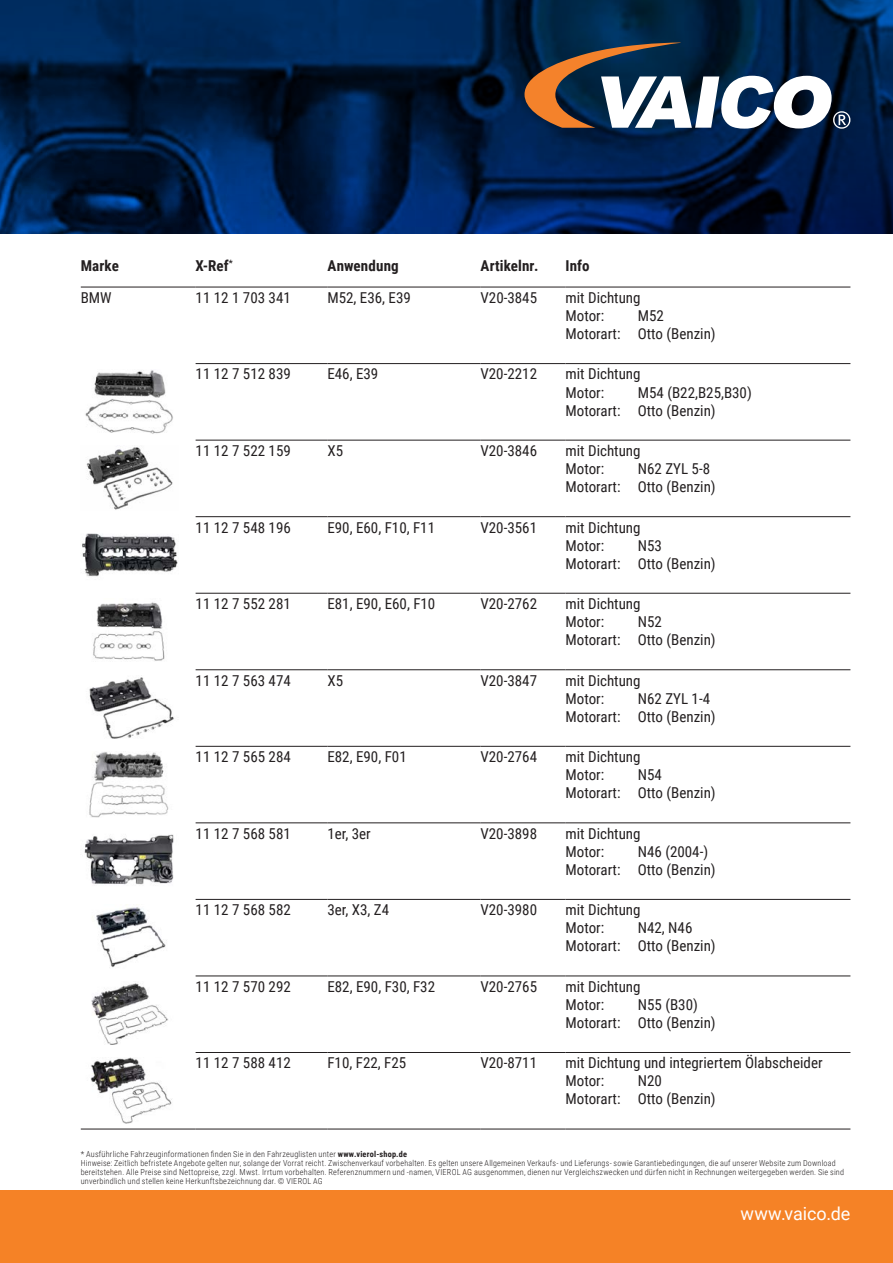
<style>
.page{position:relative;width:893px;height:1263px;background:#fff}
.page>*{position:absolute;margin:0;border:0;box-sizing:border-box;transform-origin:0 0}
.t1{font:18px "Roboto";color:#fff}
.t2{font:15px/18px "Roboto Condensed";color:#231f20}
.t3{font:700 15px "Roboto Condensed";letter-spacing:.01em;color:#231f20}
.t4{font:300 8.25px/9px "Roboto Condensed";letter-spacing:.025em;color:#231f20}
.s1{font-weight:700}
</style>
<div class="page">
<svg style="left:0;top:0;width:893px;height:234px"></svg>
<div style="left:0;top:1191px;width:893px;height:72px;background:#f58226"></div>
<svg style="left:524px;top:43px;width:326px;height:86px"></svg>
<hr style="left:81px;top:1129px;width:115px;height:1px;background:#231f20">
<hr style="left:196px;top:287px;width:131px;height:1px;background:#231f20">
<hr style="left:327px;top:287px;width:153px;height:1px;background:#231f20">
<hr style="left:480px;top:287px;width:86px;height:1px;background:#231f20">
<hr style="left:566px;top:287px;width:284px;height:1px;background:#231f20">
<hr style="left:196px;top:363px;width:131px;height:1px;background:#231f20">
<hr style="left:327px;top:363px;width:153px;height:1px;background:#231f20">
<hr style="left:480px;top:363px;width:86px;height:1px;background:#231f20">
<hr style="left:566px;top:363px;width:284px;height:1px;background:#231f20">
<hr style="left:196px;top:440px;width:131px;height:1px;background:#231f20">
<hr style="left:327px;top:440px;width:153px;height:1px;background:#231f20">
<hr style="left:480px;top:440px;width:86px;height:1px;background:#231f20">
<hr style="left:566px;top:440px;width:284px;height:1px;background:#231f20">
<hr style="left:196px;top:516px;width:131px;height:1px;background:#231f20">
<hr style="left:327px;top:516px;width:153px;height:1px;background:#231f20">
<hr style="left:480px;top:516px;width:86px;height:1px;background:#231f20">
<hr style="left:566px;top:516px;width:284px;height:1px;background:#231f20">
<hr style="left:196px;top:593px;width:131px;height:1px;background:#231f20">
<hr style="left:327px;top:593px;width:153px;height:1px;background:#231f20">
<hr style="left:480px;top:593px;width:86px;height:1px;background:#231f20">
<hr style="left:566px;top:593px;width:284px;height:1px;background:#231f20">
<hr style="left:196px;top:669px;width:131px;height:1px;background:#231f20">
<hr style="left:327px;top:669px;width:153px;height:1px;background:#231f20">
<hr style="left:480px;top:669px;width:86px;height:1px;background:#231f20">
<hr style="left:566px;top:669px;width:284px;height:1px;background:#231f20">
<hr style="left:196px;top:746px;width:131px;height:1px;background:#231f20">
<hr style="left:327px;top:746px;width:153px;height:1px;background:#231f20">
<hr style="left:480px;top:746px;width:86px;height:1px;background:#231f20">
<hr style="left:566px;top:746px;width:284px;height:1px;background:#231f20">
<hr style="left:196px;top:823px;width:131px;height:1px;background:#231f20">
<hr style="left:327px;top:823px;width:153px;height:1px;background:#231f20">
<hr style="left:480px;top:823px;width:86px;height:1px;background:#231f20">
<hr style="left:566px;top:823px;width:284px;height:1px;background:#231f20">
<hr style="left:196px;top:899px;width:131px;height:1px;background:#231f20">
<hr style="left:327px;top:899px;width:153px;height:1px;background:#231f20">
<hr style="left:480px;top:899px;width:86px;height:1px;background:#231f20">
<hr style="left:566px;top:899px;width:284px;height:1px;background:#231f20">
<hr style="left:196px;top:976px;width:131px;height:1px;background:#231f20">
<hr style="left:327px;top:976px;width:153px;height:1px;background:#231f20">
<hr style="left:480px;top:976px;width:86px;height:1px;background:#231f20">
<hr style="left:566px;top:976px;width:284px;height:1px;background:#231f20">
<hr style="left:196px;top:1052px;width:131px;height:1px;background:#231f20">
<hr style="left:327px;top:1052px;width:153px;height:1px;background:#231f20">
<hr style="left:480px;top:1052px;width:86px;height:1px;background:#231f20">
<hr style="left:566px;top:1052px;width:284px;height:1px;background:#231f20">
<hr style="left:196px;top:1129px;width:131px;height:1px;background:#231f20">
<hr style="left:327px;top:1129px;width:153px;height:1px;background:#231f20">
<hr style="left:480px;top:1129px;width:86px;height:1px;background:#231f20">
<hr style="left:566px;top:1129px;width:284px;height:1px;background:#231f20">
<hr style="left:81px;top:287px;width:115px;height:1px;background:#231f20">
<img style="left:85px;top:370px;width:88px;height:64px">
<img style="left:86px;top:447px;width:87px;height:63px">
<img style="left:82px;top:533px;width:96px;height:44px">
<img style="left:93px;top:602px;width:72px;height:59px">
<img style="left:89px;top:677px;width:85px;height:62px">
<img style="left:89px;top:752px;width:80px;height:65px">
<img style="left:84px;top:834px;width:90px;height:51px">
<img style="left:96px;top:907px;width:71px;height:61px">
<img style="left:91px;top:983px;width:77px;height:62px">
<img style="left:90px;top:1058px;width:82px;height:65px">
<p class="t3" style="left:81px;top:255px;width:40px">Marke</p>
<p class="t3" style="left:196px;top:255px;width:39px">X-Ref<sup>*</sup></p>
<p class="t3" style="left:327px;top:255px;width:73px">Anwendung</p>
<p class="t3" style="left:480px;top:255px;width:59px">Artikelnr.</p>
<p class="t3" style="left:566px;top:255px;width:26px">Info</p>
<p class="t2" style="left:81px;top:288px;width:32px">BMW</p>
<p class="t2" style="left:196px;top:288px;width:97px">11 12 1 703 341</p>
<p class="t2" style="left:327px;top:288px;width:85px">M52, E36, E39</p>
<p class="t2" style="left:480px;top:288px;width:58px">V20-3845</p>
<p class="t2" style="left:566px;top:288px;width:77px">mit Dichtung<br>Motor:</p>
<p class="t2" style="left:566px;top:306px;width:152px;text-indent:72px">M52<br>Motorart: Otto (Benzin)</p>
<p class="t2" style="left:196px;top:365px;width:97px">11 12 7 512 839</p>
<p class="t2" style="left:327px;top:365px;width:52px">E46, E39</p>
<p class="t2" style="left:480px;top:365px;width:58px">V20-2212</p>
<p class="t2" style="left:566px;top:365px;width:77px">mit Dichtung<br>Motor:</p>
<p class="t2" style="left:566px;top:383px;width:188px;text-indent:72px">M54 (B22,B25,B30)<br>Motorart: Otto (Benzin)</p>
<p class="t2" style="left:196px;top:441px;width:97px">11 12 7 522 159</p>
<p class="t2" style="left:327px;top:441px;width:17px">X5</p>
<p class="t2" style="left:480px;top:441px;width:58px">V20-3846</p>
<p class="t2" style="left:566px;top:441px;width:77px">mit Dichtung<br>Motor:</p>
<p class="t2" style="left:566px;top:459px;width:152px;text-indent:72px">N62 ZYL 5-8<br>Motorart: Otto (Benzin)</p>
<p class="t2" style="left:196px;top:518px;width:97px">11 12 7 548 196</p>
<p class="t2" style="left:327px;top:518px;width:109px">E90, E60, F10, F11</p>
<p class="t2" style="left:480px;top:518px;width:58px">V20-3561</p>
<p class="t2" style="left:566px;top:518px;width:77px">mit Dichtung<br>Motor:</p>
<p class="t2" style="left:566px;top:536px;width:152px;text-indent:72px">N53<br>Motorart: Otto (Benzin)</p>
<p class="t2" style="left:196px;top:594px;width:97px">11 12 7 552 281</p>
<p class="t2" style="left:327px;top:594px;width:109px">E81, E90, E60, F10</p>
<p class="t2" style="left:480px;top:594px;width:58px">V20-2762</p>
<p class="t2" style="left:566px;top:594px;width:77px">mit Dichtung<br>Motor:</p>
<p class="t2" style="left:566px;top:612px;width:152px;text-indent:72px">N52<br>Motorart: Otto (Benzin)</p>
<p class="t2" style="left:196px;top:671px;width:97px">11 12 7 563 474</p>
<p class="t2" style="left:327px;top:671px;width:17px">X5</p>
<p class="t2" style="left:480px;top:671px;width:58px">V20-3847</p>
<p class="t2" style="left:566px;top:671px;width:77px">mit Dichtung<br>Motor:</p>
<p class="t2" style="left:566px;top:689px;width:152px;text-indent:72px">N62 ZYL 1-4<br>Motorart: Otto (Benzin)</p>
<p class="t2" style="left:196px;top:747px;width:97px">11 12 7 565 284</p>
<p class="t2" style="left:327px;top:747px;width:81px">E82, E90, F01</p>
<p class="t2" style="left:480px;top:747px;width:58px">V20-2764</p>
<p class="t2" style="left:566px;top:747px;width:77px">mit Dichtung<br>Motor:</p>
<p class="t2" style="left:566px;top:765px;width:152px;text-indent:72px">N54<br>Motorart: Otto (Benzin)</p>
<p class="t2" style="left:196px;top:824px;width:97px">11 12 7 568 581</p>
<p class="t2" style="left:327px;top:824px;width:45px">1er, 3er</p>
<p class="t2" style="left:480px;top:824px;width:58px">V20-3898</p>
<p class="t2" style="left:566px;top:824px;width:77px">mit Dichtung<br>Motor:</p>
<p class="t2" style="left:566px;top:842px;width:152px;text-indent:72px">N46 (2004-)<br>Motorart: Otto (Benzin)</p>
<p class="t2" style="left:196px;top:900px;width:97px">11 12 7 568 582</p>
<p class="t2" style="left:327px;top:900px;width:63px">3er, X3, Z4</p>
<p class="t2" style="left:480px;top:900px;width:58px">V20-3980</p>
<p class="t2" style="left:566px;top:900px;width:77px">mit Dichtung<br>Motor:</p>
<p class="t2" style="left:566px;top:918px;width:152px;text-indent:72px">N42, N46<br>Motorart: Otto (Benzin)</p>
<p class="t2" style="left:196px;top:977px;width:97px">11 12 7 570 292</p>
<p class="t2" style="left:327px;top:977px;width:109px">E82, E90, F30, F32</p>
<p class="t2" style="left:480px;top:977px;width:58px">V20-2765</p>
<p class="t2" style="left:566px;top:977px;width:77px">mit Dichtung<br>Motor:</p>
<p class="t2" style="left:566px;top:995px;width:152px;text-indent:72px">N55 (B30)<br>Motorart: Otto (Benzin)</p>
<p class="t2" style="left:196px;top:1053px;width:97px">11 12 7 588 412</p>
<p class="t2" style="left:327px;top:1053px;width:80px">F10, F22, F25</p>
<p class="t2" style="left:480px;top:1053px;width:58px">V20-8711</p>
<p class="t2" style="left:566px;top:1053px;width:259px">mit Dichtung und integriertem Ölabscheider<br>Motor:</p>
<p class="t2" style="left:566px;top:1071px;width:152px;text-indent:72px">N20<br>Motorart: Otto (Benzin)</p>
<p class="t4" style="left:81px;top:1149px;width:765px">* Ausführliche Fahrzeuginformationen finden Sie in den Fahrzeuglisten unter <span class="s1">www.vierol-shop.de<br></span>Hinweise: Zeitlich befristete Angebote gelten nur, solange der Vorrat reicht. Zwischenverkauf vorbehalten. Es gelten unsere Allgemeinen Verkaufs- und Lieferungs- sowie Garantiebedingungen, die auf unserer Website zum Download bereitstehen. Alle Preise sind Nettopreise, zzgl. Mwst. Irrtum vorbehalten. Referenznummern und -namen, VIEROL AG ausgenommen, dienen nur Vergleichszwecken und dürfen nicht in Rechnungen weitergegeben werden. Sie sind unverbindlich und stellen keine Herkunftsbezeichnung dar. © VIEROL AG</p>
<p class="t1" style="left:740px;top:1201px;width:112px">www.vaico.de</p>
</div>
